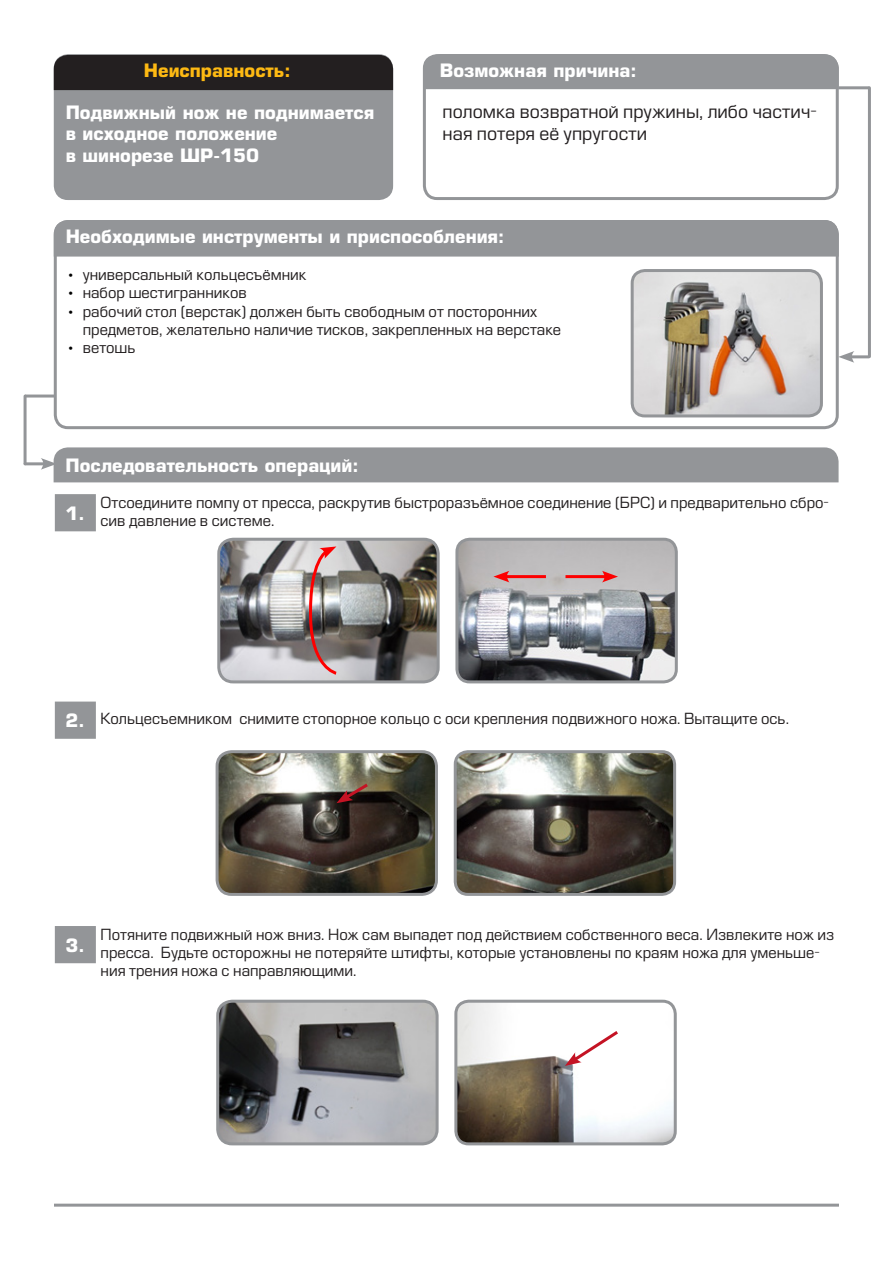
<style>
.page{position:relative;width:893px;height:1263px;background:#fff}
.page>*{position:absolute;margin:0;border:0;box-sizing:border-box;transform-origin:0 0}
.t1{font:700 18px/21.6px "Europe";color:#fff}
.t2{font:18px/21.6px "Europe";color:#231f20}
.t3{font:700 18px "Europe";color:#fdb913}
.t4{font:15px/18px "Europe";color:#231f20}
.s1{color:#000}
</style>
<div class="page">
<hr style="left:54px;top:1203px;width:785px;height:3px;background:#939598">
<hr style="left:25px;top:462px;width:21px;height:3px;background:#939598">
<svg style="left:41px;top:447px;width:798px;height:36px;background:#97999c"></svg>
<hr style="left:849px;top:355px;width:20px;height:3px;background:#939598">
<svg style="left:839px;top:351px;width:15px;height:12px"></svg>
<div style="left:54px;top:220px;width:785px;height:209px;border:3px solid #939598;border-radius:13px"></div>
<div style="left:53px;top:220px;width:786px;height:38px;background:#939598"></div>
<div style="left:423px;top:54px;width:416px;height:146px;border:3px solid #939598;border-radius:13px"></div>
<div style="left:56px;top:496px;width:38px;height:34px;background:#939598"></div>
<div style="left:55px;top:494px;width:41px;height:37px;border:3px solid #939598"></div>
<div style="left:422px;top:54px;width:418px;height:37px;background:#939598"></div>
<div style="left:55px;top:56px;width:337px;height:143px;background:#939598;border-radius:13px"></div>
<div style="left:54px;top:54px;width:339px;height:146px;border:3px solid #939598;border-radius:13px"></div>
<svg style="left:53px;top:54px;width:341px;height:38px;background:#2e2a2b"></svg>
<img style="left:632px;top:273px;width:187px;height:143px">
<div style="left:631px;top:269px;width:192px;height:148px;border:3px solid #939598;border-radius:13px"></div>
<div style="left:56px;top:703px;width:38px;height:34px;background:#939598"></div>
<div style="left:55px;top:701px;width:41px;height:38px;border:3px solid #939598"></div>
<img style="left:217px;top:754px;width:217px;height:138px">
<div style="left:216px;top:750px;width:222px;height:146px;border:3px solid #939598;border-radius:15px"></div>
<img style="left:455px;top:754px;width:217px;height:138px">
<div style="left:454px;top:750px;width:222px;height:146px;border:3px solid #939598;border-radius:13px"></div>
<hr style="left:25px;top:394px;width:31px;height:3px;background:#939598">
<hr style="left:24px;top:396px;width:3px;height:68px;background:#939598">
<hr style="left:839px;top:86px;width:30px;height:3px;background:#939598">
<hr style="left:868px;top:88px;width:3px;height:268px;background:#939598">
<img style="left:220px;top:1004px;width:215px;height:140px">
<div style="left:216px;top:1000px;width:223px;height:145px;border:3px solid #939598;border-radius:15px"></div>
<img style="left:458px;top:1001px;width:215px;height:143px">
<div style="left:454px;top:1000px;width:223px;height:145px;border:3px solid #939598;border-radius:13px"></div>
<div style="left:56px;top:927px;width:38px;height:35px;background:#939598"></div>
<div style="left:55px;top:926px;width:41px;height:37px;border:3px solid #939598"></div>
<svg style="left:336px;top:781px;width:35px;height:22px"></svg>
<svg style="left:565px;top:1028px;width:56px;height:38px"></svg>
<img style="left:221px;top:542px;width:215px;height:140px">
<div style="left:217px;top:538px;width:223px;height:145px;border:3px solid #939598;border-radius:15px"></div>
<img style="left:459px;top:539px;width:215px;height:143px">
<div style="left:455px;top:538px;width:223px;height:145px;border:3px solid #939598;border-radius:13px"></div>
<hr style="left:504px;top:575px;width:42px;height:3px;background:#fd0000">
<svg style="left:493px;top:571px;width:16px;height:11px"></svg>
<hr style="left:565px;top:575px;width:43px;height:3px;background:#fd0000">
<svg style="left:602px;top:571px;width:16px;height:11px"></svg>
<svg style="left:306px;top:546px;width:33px;height:130px;background:#a58988"></svg>
<p class="t3" style="left:144px;top:60px;width:148px">Неисправность:</p>
<p class="t1" style="left:440px;top:60px;width:198px">Возможная причина:</p>
<p class="t1" style="left:66px;top:101px;width:310px">Подвижный нож не поднимается в исходное положение</p>
<p class="t1" style="left:66px;top:145px;width:195px">в шинорезе ШР-150</p>
<p class="t2" style="left:443px;top:101px;width:376px">поломка возвратной пружины, либо частич&shy;ная потеря её упругости</p>
<p class="t1" style="left:66px;top:225px;width:441px">Необходимые инструменты и приспособления:</p>
<p class="t4" style="left:66px;top:266px;width:242px"><span class="s1">•</span> универсальный кольцесъёмник</p>
<p class="t4" style="left:66px;top:284px;width:183px"><span class="s1">•</span> набор шестигранников</p>
<p class="t4" style="left:83px;top:302px;width:480px;text-indent:-17px"><span class="s1">•</span> рабочий стол (верстак) должен быть свободным от посторонних предметов, желательно наличие тисков, закрепленных на верстаке</p>
<p class="t4" style="left:66px;top:338px;width:71px"><span class="s1">•</span> ветошь</p>
<p class="t1" style="left:65px;top:454px;width:295px">Последовательность операций:</p>
<p class="t1" style="left:66px;top:503px;width:21px">1.</p>
<p class="t4" style="left:101px;top:494px;width:730px">Отсоедините помпу от пресса, раскрутив быстроразъёмное соединение (БРС) и предварительно сбро&shy;сив давление в системе.</p>
<p class="t1" style="left:66px;top:710px;width:21px">2.</p>
<p class="t4" style="left:101px;top:710px;width:690px">Кольцесъемником снимите стопорное кольцо с оси крепления подвижного ножа. Вытащите ось.</p>
<p class="t1" style="left:66px;top:934px;width:21px">3.</p>
<p class="t4" style="left:101px;top:926px;width:735px">Потяните подвижный нож вниз. Нож сам выпадет под действием собственного веса. Извлеките нож из пресса. Будьте осторожны не потеряйте штифты, которые установлены по краям ножа для уменьше&shy;ния трения ножа с направляющими.</p>
</div>
